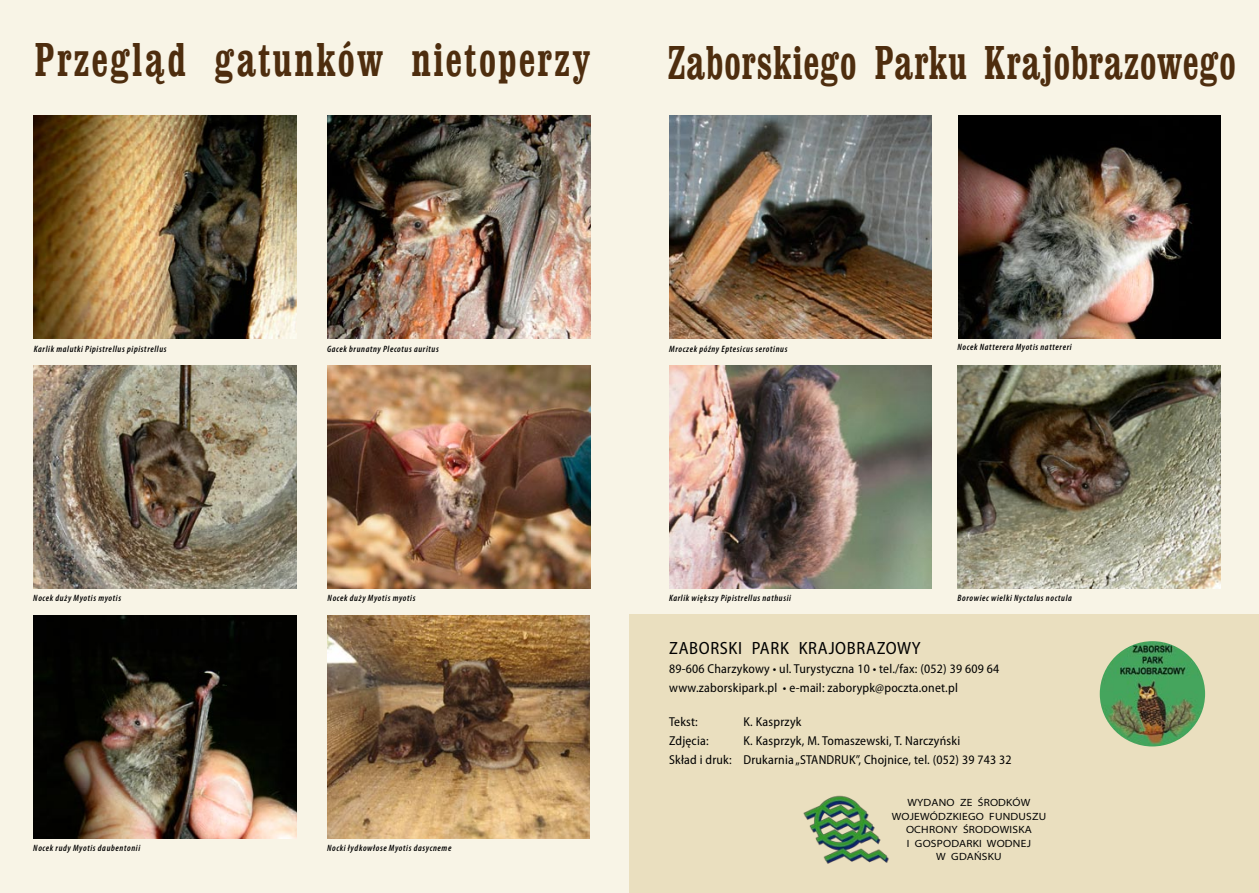
<style>
.page{position:relative;width:1259px;height:893px;background:#fff}
.page>*{position:absolute;margin:0;border:0;box-sizing:border-box;transform-origin:0 0}
.t1{font:700 condensed 48px "Clarendon";letter-spacing:.04em;color:#4e2d0e;scale:.77 1}
.t2{font:700 condensed 48px "Clarendon";letter-spacing:.06em;color:#4e2d0e;scale:.8 1}
.t3{font:semi-condensed 17.7px "Myriad Pro";letter-spacing:.035em;color:#000}
.t4{font:semi-condensed 12.9px/19px "Myriad Pro";letter-spacing:.015em;color:#000}
.t5{font:semi-expanded 10.5px "Myriad Pro";letter-spacing:.02em;color:#000}
.t6{font:italic 600 condensed 9.15px "Myriad Pro";letter-spacing:.07em;color:#000}
</style>
<div class="page">
<div style="left:0;top:0;width:629px;height:893px;background:#f8f4e6"></div>
<div style="left:629px;top:0;width:630px;height:893px;background:#f8f4e6"></div>
<div style="left:629px;top:614px;width:630px;height:279px;background:#eadfbf"></div>
<img style="left:34px;top:365px;width:263px;height:224px">
<img style="left:669px;top:365px;width:263px;height:224px">
<img style="left:669px;top:115px;width:263px;height:223px">
<img style="left:33px;top:616px;width:263px;height:223px">
<img style="left:328px;top:115px;width:262px;height:223px">
<img style="left:328px;top:365px;width:262px;height:224px">
<img style="left:957px;top:365px;width:263px;height:224px">
<img style="left:327px;top:616px;width:263px;height:223px">
<img style="left:958px;top:115px;width:263px;height:223px">
<img style="left:34px;top:115px;width:263px;height:223px">
<img style="left:803px;top:795px;width:86px;height:69px">
<img style="left:1099px;top:641px;width:106px;height:105px;border-radius:53px">
<h1 class="t2" style="left:35px;top:30px;width:695px">Przegląd gatunków nietoperzy</h1>
<h1 class="t1" style="left:668px;top:33px;width:739px">Zaborskiego Parku Krajobrazowego</h1>
<p class="t6" style="left:34px;top:344px;width:134px">Karlik malutki Pipistrellus pipistrellus</p>
<p class="t6" style="left:327px;top:344px;width:113px">Gacek brunatny Plecotus auritus</p>
<p class="t6" style="left:33px;top:592px;width:89px">Nocek duży Myotis myotis</p>
<p class="t6" style="left:328px;top:592px;width:89px">Nocek duży Myotis myotis</p>
<p class="t6" style="left:33px;top:842px;width:108px">Nocek rudy Myotis daubentonii</p>
<p class="t6" style="left:327px;top:842px;width:126px">Nocki łydkowłose Myotis dasycneme</p>
<p class="t6" style="left:669px;top:344px;width:120px">Mroczek późny Eptesicus serotinus</p>
<p class="t6" style="left:669px;top:592px;width:123px">Karlik większy Pipistrellus nathusii</p>
<p class="t6" style="left:957px;top:342px;width:116px">Nocek Natterera Myotis nattereri</p>
<p class="t6" style="left:957px;top:592px;width:116px">Borowiec wielki Nyctalus noctula</p>
<h2 class="t3" style="left:669px;top:637px;width:99px">Zaborski Park</h2>
<h2 class="t3" style="left:798px;top:637px;width:124px">Krajobrazowy</h2>
<h3 class="t4" style="left:669px;top:659px;width:332px">89-606 Charzykowy • ul. Turystyczna 10 • tel./fax: (052) 39 609 64 www.zaborskipark.pl • e-mail: zaborypk@poczta.onet.pl</h3>
<h3 class="t4" style="left:669px;top:712px;width:30px">Tekst:</h3>
<h3 class="t4" style="left:743px;top:712px;width:60px">K. Kasprzyk</h3>
<h3 class="t4" style="left:669px;top:731px;width:41px">Zdjęcia:</h3>
<h3 class="t4" style="left:669px;top:731px;width:344px;text-indent:74px">K. Kasprzyk, M. Tomaszewski, T. Narczyński<br>Skład i druk: Drukarnia „STANDRUK”, Chojnice, tel. (052) 39 743 32</h3>
<p class="t5" style="left:907px;top:797px;width:124px">WYDANO ZE ŚRODKÓW</p>
<p class="t5" style="left:891px;top:810px;width:156px">WOJEWÓDZKIEGO FUNDUSZU</p>
<p class="t5" style="left:906px;top:824px;width:127px">OCHRONY Ś RODOWISKA</p>
<p class="t5" style="left:907px;top:837px;width:126px">I GOSPODARKI WODNEJ</p>
<p class="t5" style="left:936px;top:851px;width:9px">WG</p>
<p class="t5" style="left:959px;top:851px;width:44px">DAŃSKU</p>
</div>
